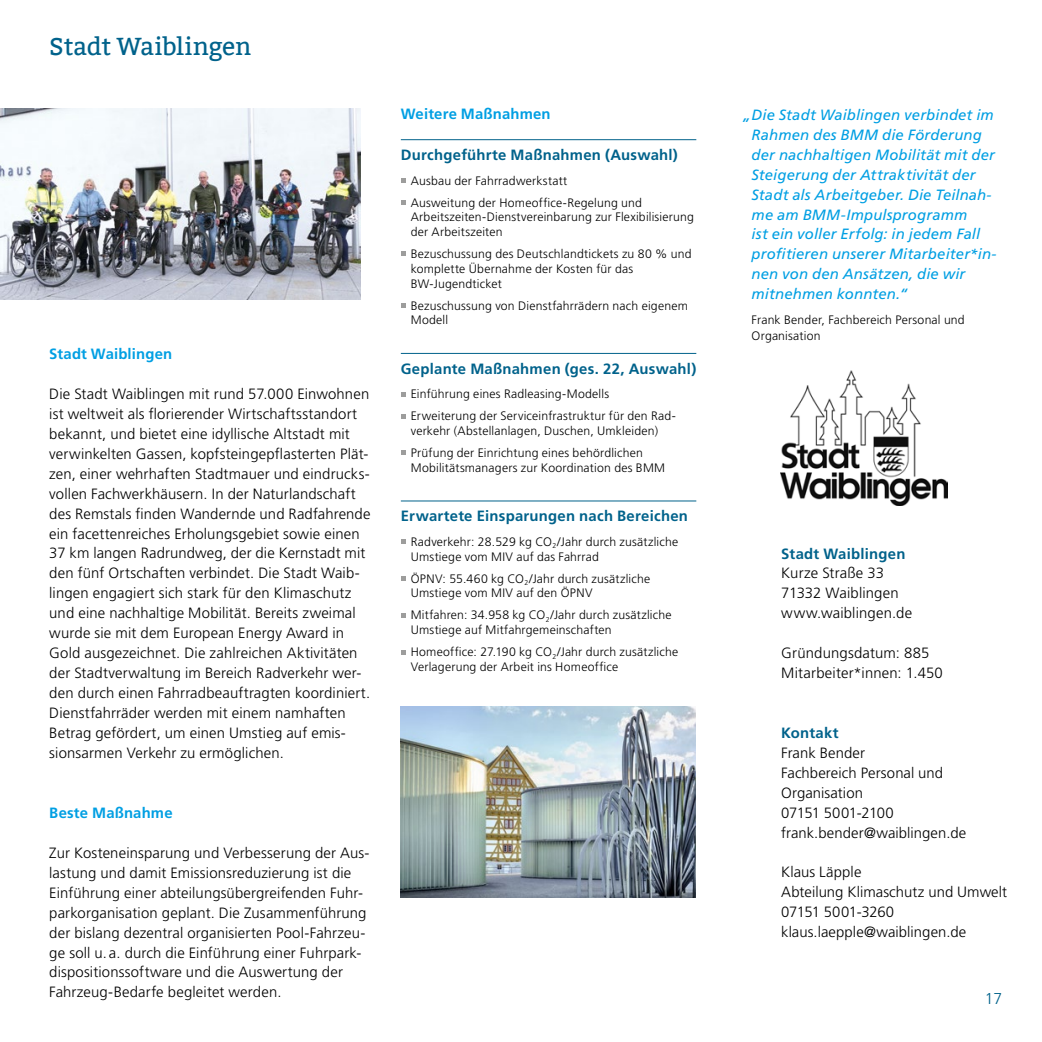
<style>
.page{position:relative;width:1042px;height:1042px;background:#fff}
.page>*{position:absolute;margin:0;border:0;box-sizing:border-box;transform-origin:0 0}
.t1{font:24.5px "Bitter";letter-spacing:-.01em;color:#00628b}
.t2{font:300 15.75px "Frutiger LT Pro";color:#00628b}
.t3{font:300 14.88px/19.9px "Frutiger LT Pro";letter-spacing:.01em;color:#000}
.t4{font:italic 14.88px/19.9px "Frutiger LT Pro";letter-spacing:.01em;color:#009fe3}
.t5{font:700 14.88px "Frutiger LT Pro";letter-spacing:.015em;color:#00628b}
.t6{font:700 14.88px "Frutiger LT Pro";letter-spacing:.01em;color:#009fe3}
.t7{font:300 12.25px/14.7px "Frutiger LT Pro";letter-spacing:.015em;color:#000}
</style>
<div class="page">
<img style="left:780px;top:371px;width:168px;height:135px">
<hr style="left:401px;top:139px;width:295px;height:1px;background:#00628b">
<hr style="left:401px;top:353px;width:295px;height:1px;background:#00628b">
<hr style="left:401px;top:500px;width:295px;height:1px;background:#00628b">
<svg style="left:401px;top:178px;width:5px;height:5px"></svg>
<svg style="left:401px;top:200px;width:5px;height:5px"></svg>
<svg style="left:401px;top:251px;width:5px;height:5px"></svg>
<svg style="left:401px;top:303px;width:5px;height:5px"></svg>
<svg style="left:401px;top:392px;width:5px;height:5px"></svg>
<svg style="left:401px;top:414px;width:5px;height:5px"></svg>
<svg style="left:401px;top:450px;width:5px;height:5px"></svg>
<svg style="left:401px;top:539px;width:5px;height:5px"></svg>
<svg style="left:401px;top:576px;width:5px;height:5px"></svg>
<svg style="left:401px;top:613px;width:5px;height:5px"></svg>
<svg style="left:401px;top:650px;width:5px;height:4px"></svg>
<img style="left:400px;top:706px;width:296px;height:192px">
<img style="left:0;top:109px;width:361px;height:190px">
<h1 class="t1" style="left:49px;top:32px;width:204px">Stadt Waiblingen</h1>
<p class="t6" style="left:49px;top:345px;width:124px">Stadt Waiblingen</p>
<p class="t3" style="left:49px;top:384px;width:323px">Die Stadt Waiblingen mit rund 57.000 Einwohnen ist weltweit als florierender Wirtschaftsstandort bekannt, und bietet eine idyllische Altstadt mit verwinkelten Gassen, kopfsteingepflasterten Plät&shy;zen, einer wehrhaften Stadtmauer und eindrucks&shy;vollen Fachwerkhäusern. In der Naturlandschaft des Remstals finden Wandernde und Radfahrende ein facettenreiches Erholungsgebiet sowie einen 37 km langen Radrundweg, der die Kernstadt mit den fünf Ortschaften verbindet. Die Stadt Waib&shy;lingen engagiert sich stark für den Klimaschutz und eine nachhaltige Mobilität. Bereits zweimal wurde sie mit dem European Energy Award in Gold ausgezeichnet. Die zahlreichen Aktivitäten der Stadtverwaltung im Bereich Radverkehr wer&shy;den durch einen Fahrradbeauftragten koordiniert.<br>Dienstfahrräder werden mit einem namhaften Betrag gefördert, um einen Umstieg auf emis&shy;sionsarmen Verkehr zu ermöglichen.</p>
<p class="t6" style="left:49px;top:804px;width:125px">Beste Maßnahme</p>
<p class="t3" style="left:49px;top:843px;width:322px">Zur Kosteneinsparung und Verbesserung der Aus&shy;lastung und damit Emissionsreduzierung ist die Einführung einer abteilungsübergreifenden Fuhr&shy;parkorganisation geplant. Die Zusammenführung der bislang dezentral organisierten Pool-Fahrzeu&shy;ge soll u.a. durch die Einführung einer Fuhrpark&shy;dispositionssoftware und die Auswertung der Fahrzeug-Bedarfe begleitet werden.</p>
<p class="t6" style="left:401px;top:105px;width:151px">Weitere Maßnahmen</p>
<p class="t5" style="left:401px;top:146px;width:279px">Durchgeführte Maßnahmen (Auswahl)</p>
<p class="t7" style="left:411px;top:169px;width:233px;line-height:22.1px">Ausbau der Fahrradwerkstatt<br>Ausweitung der Homeoffice-Regelung und</p>
<p class="t7" style="left:411px;top:210px;width:285px">Arbeitszeiten-Dienstvereinbarung zur Flexibilisierung der Arbeitszeiten</p>
<p class="t7" style="left:411px;top:247px;width:282px">Bezuschussung des Deutschlandtickets zu 80 % und komplette Übernahme der Kosten für das<br>BW-Jugendticket</p>
<p class="t7" style="left:411px;top:298px;width:279px">Bezuschussung von Dienstfahrrädern nach eigenem<br>Modell</p>
<p class="t5" style="left:401px;top:360px;width:297px">Geplante Maßnahmen (ges. 22, Auswahl)</p>
<p class="t7" style="left:411px;top:383px;width:267px;line-height:22.1px">Einführung eines Radleasing-Modells<br>Erweiterung der Serviceinfrastruktur für den Rad-</p>
<p class="t7" style="left:411px;top:420px;width:249px;line-height:22.1px">verkehr (Abstellanlagen, Duschen, Umkleiden)<br>Prüfung der Einrichtung eines behördlichen</p>
<p class="t7" style="left:411px;top:460px;width:256px">Mobilitätsmanagers zur Koordination des BMM</p>
<p class="t5" style="left:401px;top:507px;width:289px">Erwartete Einsparungen nach Bereichen</p>
<p class="t7" style="left:411px;top:534px;width:269px">Radverkehr: 28.529 kg CO<sub>2</sub>/Jahr durch zusätzliche<br>Umstiege vom MIV auf das Fahrrad</p>
<p class="t7" style="left:411px;top:571px;width:241px">ÖPNV: 55.460 kg CO<sub>2</sub>/Jahr durch zusätzliche<br>Umstiege vom MIV auf den ÖPNV</p>
<p class="t7" style="left:411px;top:608px;width:262px">Mitfahren: 34.958 kg CO<sub>2</sub>/Jahr durch zusätzliche<br>Umstiege auf Mitfahrgemeinschaften</p>
<p class="t7" style="left:411px;top:645px;width:269px">Homeoffice: 27.190 kg CO<sub>2</sub>/Jahr durch zusätzliche<br>Verlagerung der Arbeit ins Homeoffice</p>
<p class="t4" style="left:751px;top:105px;width:246px;text-indent:-9px">„Die Stadt Waiblingen verbindet im<br>Rahmen des BMM die Förderung der nachhaltigen Mobilität mit der<br>Steigerung der Attraktivität der<br>Stadt als Arbeitgeber. Die Teilnah&shy;me am BMM-Impulsprogramm<br>ist ein voller Erfolg: in jedem Fall profitieren unserer Mitarbeiter*in&shy;nen von den Ansätzen, die wir mitnehmen konnten.“</p>
<p class="t7" style="left:751px;top:312px;width:215px;line-height:15.8px">Frank Bender, Fachbereich Personal und<br>Organisation</p>
<p class="t5" style="left:781px;top:544px;width:126px">Stadt Waiblingen</p>
<p class="t3" style="left:781px;top:563px;width:132px">Kurze Straße 33<br>71332 Waiblingen www.waiblingen.de</p>
<p class="t3" style="left:781px;top:643px;width:163px">Gründungsdatum: 885<br>Mitarbeiter*innen: 1.450</p>
<p class="t5" style="left:781px;top:724px;width:59px">Kontakt</p>
<p class="t3" style="left:781px;top:743px;width:187px">Frank Bender<br>Fachbereich Personal und<br>Organisation<br>07151 5001-2100 frank.bender@waiblingen.de</p>
<p class="t3" style="left:781px;top:862px;width:227px">Klaus Läpple<br>Abteilung Klimaschutz und Umwelt<br>07151 5001-3260 klaus.laepple@waiblingen.de</p>
<p class="t2" style="left:985px;top:989px;width:19px">17</p>
</div>
